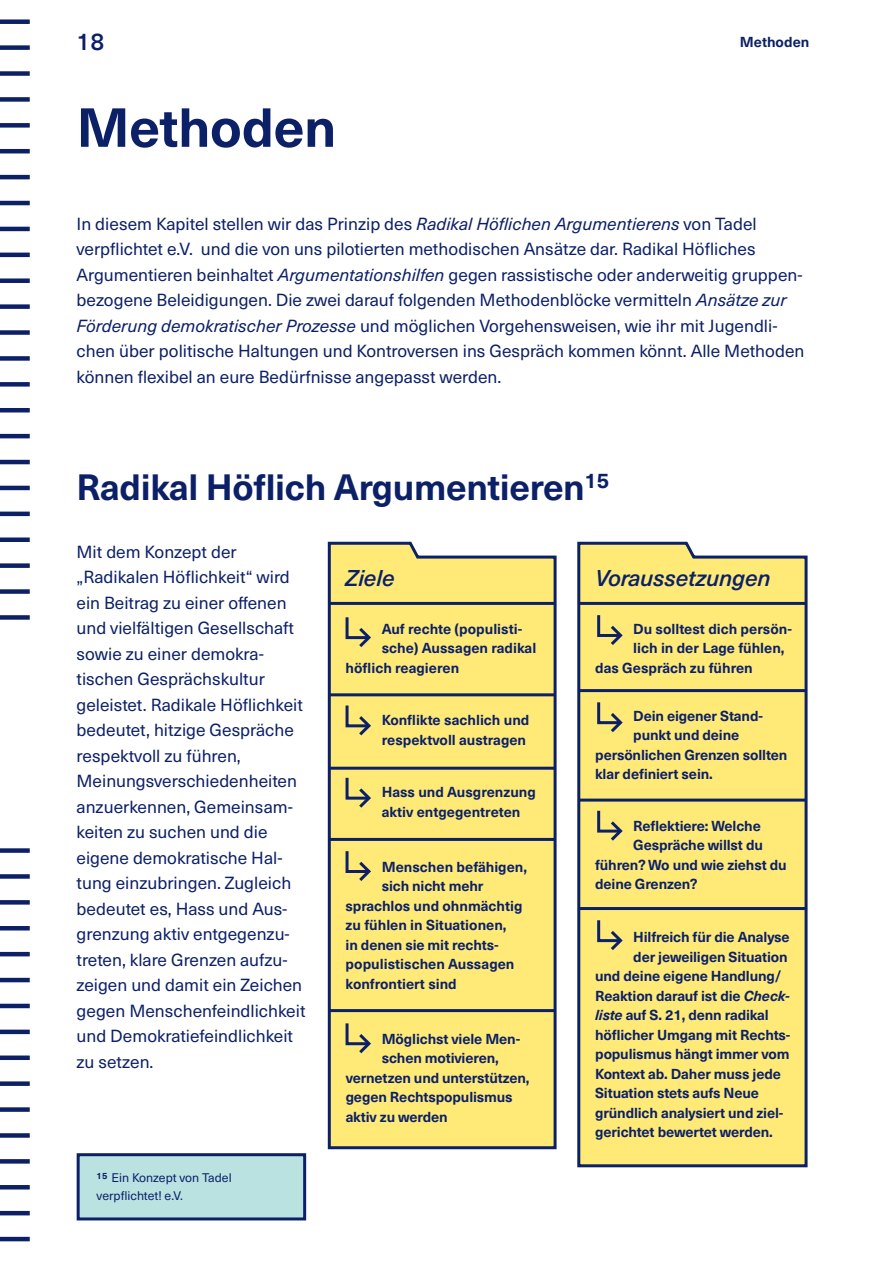
<style>
.page{position:relative;width:893px;height:1263px;background:#fff}
.page>*{position:absolute;margin:0;border:0;box-sizing:border-box;transform-origin:0 0}
.t1{font:700 54px "Neue Haas Unica";letter-spacing:-.01em;color:#0c2068}
.t2{font:700 36px "Neue Haas Unica";letter-spacing:-.01em;color:#0c2068}
.t3{font:500 24px "Neue Haas Unica";color:#0c2068}
.t4{font:italic 500 22.5px "Neue Haas Unica";letter-spacing:-.01em;color:#0c2068}
.t5{font:17.25px/25.5px "Neue Haas Unica";color:#0c2068}
.t6{font:700 14.25px/19.5px "Neue Haas Unica";letter-spacing:-.01em;color:#0c2068}
.t7{font:12.3px/18px "Neue Haas Unica";color:#0c2068}
.s1{font-style:italic}
</style>
<div class="page">
<div style="left:0;top:19px;width:30px;height:5px;background:#0c2068"></div>
<div style="left:0;top:45px;width:30px;height:5px;background:#0c2068"></div>
<div style="left:0;top:71px;width:30px;height:5px;background:#0c2068"></div>
<hr style="left:0;top:227px;width:30px;height:4px;background:#0c2068">
<div style="left:0;top:97px;width:30px;height:5px;background:#0c2068"></div>
<hr style="left:0;top:253px;width:30px;height:4px;background:#0c2068">
<div style="left:0;top:123px;width:30px;height:5px;background:#0c2068"></div>
<div style="left:0;top:278px;width:30px;height:5px;background:#0c2068"></div>
<hr style="left:0;top:434px;width:30px;height:4px;background:#0c2068">
<div style="left:0;top:848px;width:30px;height:5px;background:#0c2068"></div>
<div style="left:0;top:1081px;width:30px;height:5px;background:#0c2068"></div>
<hr style="left:0;top:149px;width:30px;height:4px;background:#0c2068">
<div style="left:0;top:304px;width:30px;height:5px;background:#0c2068"></div>
<hr style="left:0;top:460px;width:30px;height:4px;background:#0c2068">
<div style="left:0;top:874px;width:30px;height:5px;background:#0c2068"></div>
<div style="left:0;top:1107px;width:30px;height:5px;background:#0c2068"></div>
<hr style="left:0;top:175px;width:30px;height:4px;background:#0c2068">
<div style="left:0;top:330px;width:30px;height:5px;background:#0c2068"></div>
<hr style="left:0;top:486px;width:30px;height:4px;background:#0c2068">
<div style="left:0;top:900px;width:30px;height:5px;background:#0c2068"></div>
<div style="left:0;top:1133px;width:30px;height:5px;background:#0c2068"></div>
<div style="left:0;top:382px;width:30px;height:5px;background:#0c2068"></div>
<div style="left:0;top:537px;width:30px;height:5px;background:#0c2068"></div>
<hr style="left:0;top:952px;width:30px;height:4px;background:#0c2068">
<hr style="left:0;top:1185px;width:30px;height:4px;background:#0c2068">
<div style="left:0;top:589px;width:30px;height:5px;background:#0c2068"></div>
<hr style="left:0;top:1004px;width:30px;height:4px;background:#0c2068">
<hr style="left:0;top:1237px;width:30px;height:4px;background:#0c2068">
<hr style="left:0;top:201px;width:30px;height:4px;background:#0c2068">
<div style="left:0;top:356px;width:30px;height:5px;background:#0c2068"></div>
<hr style="left:0;top:512px;width:30px;height:4px;background:#0c2068">
<hr style="left:0;top:926px;width:30px;height:4px;background:#0c2068">
<svg style="left:0;top:1159px;width:30px;height:4px"></svg>
<hr style="left:0;top:408px;width:30px;height:4px;background:#0c2068">
<div style="left:0;top:563px;width:30px;height:5px;background:#0c2068"></div>
<hr style="left:0;top:978px;width:30px;height:4px;background:#0c2068">
<hr style="left:0;top:1211px;width:30px;height:4px;background:#0c2068">
<div style="left:0;top:615px;width:30px;height:5px;background:#0c2068"></div>
<div style="left:0;top:1055px;width:30px;height:5px;background:#0c2068"></div>
<div style="left:0;top:1029px;width:30px;height:5px;background:#0c2068"></div>
<div style="left:577px;top:541px;width:231px;height:627px;background:#ffea77"></div>
<hr style="left:578px;top:602px;width:229px;height:3px;background:#0c2068">
<hr style="left:578px;top:689px;width:229px;height:3px;background:#0c2068">
<hr style="left:578px;top:798px;width:229px;height:3px;background:#0c2068">
<hr style="left:578px;top:907px;width:229px;height:3px;background:#0c2068">
<svg style="left:596px;top:612px;width:29px;height:36px"></svg>
<svg style="left:596px;top:699px;width:29px;height:36px"></svg>
<svg style="left:596px;top:808px;width:29px;height:36px"></svg>
<svg style="left:596px;top:917px;width:29px;height:36px"></svg>
<svg style="left:327px;top:541px;width:230px;height:609px;background:#f5e279"></svg>
<hr style="left:329px;top:602px;width:227px;height:3px;background:#0c2068">
<hr style="left:329px;top:693px;width:227px;height:3px;background:#0c2068">
<hr style="left:329px;top:767px;width:227px;height:3px;background:#0c2068">
<hr style="left:329px;top:838px;width:227px;height:3px;background:#0c2068">
<hr style="left:329px;top:1009px;width:227px;height:3px;background:#0c2068">
<svg style="left:344px;top:614px;width:29px;height:36px"></svg>
<svg style="left:344px;top:702px;width:29px;height:36px"></svg>
<svg style="left:344px;top:775px;width:29px;height:36px"></svg>
<svg style="left:344px;top:848px;width:29px;height:36px"></svg>
<svg style="left:344px;top:1020px;width:29px;height:36px"></svg>
<div style="left:78px;top:1155px;width:227px;height:64px;background:#bae2e1"></div>
<div style="left:77px;top:1153px;width:229px;height:67px;border:3px solid #0c2068"></div>
<h3 class="t3" style="left:77px;top:24px;width:29px">18</h3>
<h1 class="t1" style="left:77px;top:87px;width:261px">Methoden</h1>
<p class="t6" style="left:740px;top:31px;width:71px">Methoden</p>
<p class="t5" style="left:77px;top:210px;width:729px">In diesem Kapitel stellen wir das Prinzip des <span class="s1">Radikal Höflichen Argumentierens</span> von Tadel verpflichtet e.V. und die von uns pilotierten methodischen Ansätze dar. Radikal Höfliches Argumentieren beinhaltet <span class="s1">Argumentationshilfen</span> gegen rassistische oder anderweitig gruppen&shy;bezogene Beleidigungen. Die zwei darauf folgenden Methodenblöcke vermitteln <span class="s1">Ansätze zur Förderung demokratischer Prozesse</span> und möglichen Vorgehensweisen, wie ihr mit Jugendli&shy;chen über politische Haltungen und Kontroversen ins Gespräch kommen könnt. Alle Methoden können flexibel an eure Bedürfnisse angepasst werden.</p>
<h2 class="t2" style="left:77px;top:459px;width:534px">Radikal Höflich Argumentieren<sup>15</sup></h2>
<p class="t5" style="left:77px;top:538px;width:230px">Mit dem Konzept der „Radikalen Höflichkeit“ wird ein Beitrag zu einer offenen und vielfältigen Gesellschaft sowie zu einer demokra&shy;tischen Gesprächskultur geleistet. Radikale Höflichkeit bedeutet, hitzige Gespräche respektvoll zu führen,<br>Meinungsverschiedenheiten anzuerkennen, Gemeinsam&shy;keiten zu suchen und die eigene demokratische Hal&shy;tung einzubringen. Zugleich bedeutet es, Hass und Aus&shy;grenzung aktiv entgegenzu&shy;treten, klare Grenzen aufzu&shy;zeigen und damit ein Zeichen gegen Menschenfeindlichkeit und Demokratiefeindlichkeit zu setzen.</p>
<p class="t7" style="left:97px;top:1168px;width:137px"><sup>15</sup> Ein Konzept von Tadel verpflichtet! e.V.</p>
<h3 class="t4" style="left:346px;top:561px;width:51px">Ziele</h3>
<p class="t6" style="left:382px;top:618px;width:142px">Auf rechte (populisti-</p>
<p class="t6" style="left:382px;top:637px;width:156px">sche) Aussagen radikal</p>
<p class="t6" style="left:346px;top:657px;width:115px">höflich reagieren</p>
<p class="t6" style="left:382px;top:709px;width:149px">Konflikte sachlich und respektvoll austragen</p>
<p class="t6" style="left:382px;top:782px;width:156px">Hass und Ausgrenzung aktiv entgegentreten</p>
<p class="t6" style="left:382px;top:856px;width:147px">Menschen befähigen,</p>
<p class="t6" style="left:382px;top:875px;width:103px">sich nicht mehr</p>
<p class="t6" style="left:346px;top:895px;width:178px">sprachlos und ohnmächtig</p>
<p class="t6" style="left:346px;top:914px;width:162px">zu fühlen in Situationen,</p>
<p class="t6" style="left:346px;top:934px;width:154px">in denen sie mit rechts-</p>
<p class="t6" style="left:346px;top:953px;width:170px">populistischen Aussagen</p>
<p class="t6" style="left:346px;top:973px;width:113px">konfrontiert sind</p>
<p class="t6" style="left:382px;top:1028px;width:140px">Möglichst viele Men-</p>
<p class="t6" style="left:382px;top:1048px;width:119px">schen motivieren,</p>
<p class="t6" style="left:346px;top:1067px;width:185px">vernetzen und unterstützen,</p>
<p class="t6" style="left:346px;top:1087px;width:168px">gegen Rechtspopulismus</p>
<p class="t6" style="left:346px;top:1106px;width:104px">aktiv zu werden</p>
<h3 class="t4" style="left:595px;top:561px;width:177px">Voraussetzungen</h3>
<p class="t6" style="left:633px;top:618px;width:160px">Du solltest dich persön-</p>
<p class="t6" style="left:633px;top:637px;width:153px">lich in der Lage fühlen,</p>
<p class="t6" style="left:595px;top:657px;width:159px">das Gespräch zu führen</p>
<p class="t6" style="left:633px;top:705px;width:131px">Dein eigener Stand-</p>
<p class="t6" style="left:633px;top:724px;width:107px">punkt und deine</p>
<p class="t6" style="left:595px;top:744px;width:194px">persönlichen Grenzen sollten</p>
<p class="t6" style="left:595px;top:763px;width:119px">klar definiert sein.</p>
<p class="t6" style="left:633px;top:815px;width:129px">Reflektiere: Welche</p>
<p class="t6" style="left:633px;top:834px;width:131px">Gespräche willst du</p>
<p class="t6" style="left:595px;top:854px;width:193px">führen? Wo und wie ziehst du</p>
<p class="t6" style="left:595px;top:873px;width:104px">deine Grenzen?</p>
<p class="t6" style="left:633px;top:926px;width:158px">Hilfreich für die Analyse</p>
<p class="t6" style="left:633px;top:946px;width:156px">der jeweiligen Situation</p>
<p class="t6" style="left:595px;top:965px;width:188px">und deine eigene Handlung/</p>
<p class="t6" style="left:595px;top:985px;width:196px">Reaktion darauf ist die <span class="s1">Check-</span></p>
<p class="t6" style="left:595px;top:1004px;width:175px"><span class="s1">liste</span> auf S. 21, denn radikal</p>
<p class="t6" style="left:595px;top:1024px;width:197px">höflicher Umgang mit Rechts-</p>
<p class="t6" style="left:595px;top:1043px;width:196px">populismus hängt immer vom</p>
<p class="t6" style="left:595px;top:1063px;width:187px">Kontext ab. Daher muss jede</p>
<p class="t6" style="left:595px;top:1082px;width:165px">Situation stets aufs Neue</p>
<p class="t6" style="left:595px;top:1102px;width:190px">gründlich analysiert und ziel-</p>
<p class="t6" style="left:595px;top:1121px;width:179px">gerichtet bewertet werden.</p>
</div>
